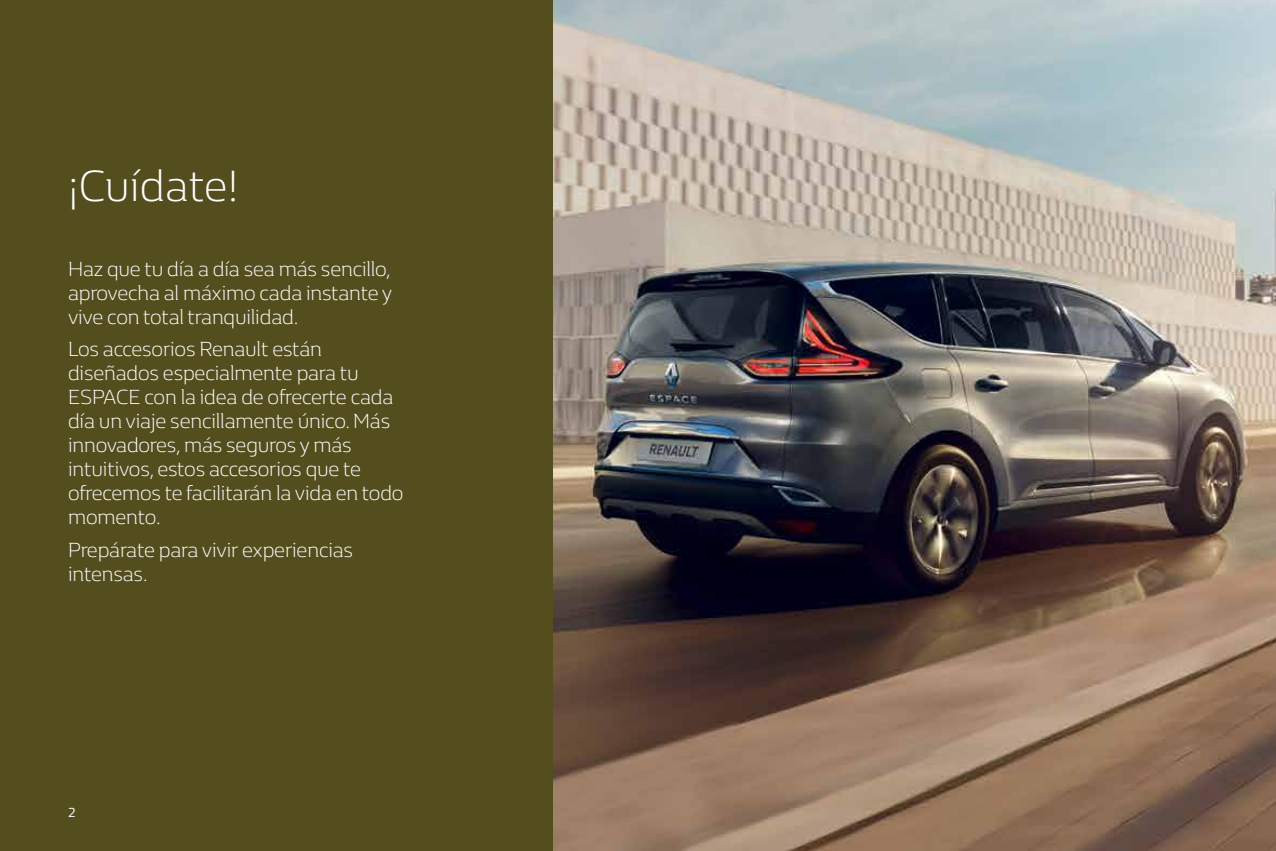
<style>
.page{position:relative;width:1276px;height:851px;background:#fff}
.page>*{position:absolute;margin:0;border:0;box-sizing:border-box;transform-origin:0 0}
.t1{font:300 45px "Renault Life";color:#fff}
.t2{font:300 21px/24px "Renault Life";letter-spacing:-.01em;color:#fff}
.t3{font:13.5px "Renault Life";color:#fff}
</style>
<div class="page">
<img style="left:553px;top:0;width:723px;height:850px">
<div style="left:0;top:0;width:553px;height:850px;background:#544e1f"></div>
<h1 class="t1" style="left:68px;top:155px;width:172px">¡Cuídate!</h1>
<p class="t2" style="left:68px;top:256px;width:326px;text-align:justify">Haz que tu día a día sea más sencillo, aprovecha al máximo cada instante y vive con total tranquilidad.</p>
<p class="t2" style="left:68px;top:336px;width:337px">Los accesorios Renault están diseñados especialmente para tu<br>ESPACE con la idea de ofrecerte cada día un viaje sencillamente único. Más innovadores, más seguros y más intuitivos, estos accesorios que te ofrecemos te facilitarán la vida en todo momento.</p>
<p class="t2" style="left:68px;top:537px;width:287px">Prepárate para vivir experiencias intensas.</p>
<p class="t3" style="left:68px;top:803px;width:9px">2</p>
</div>
